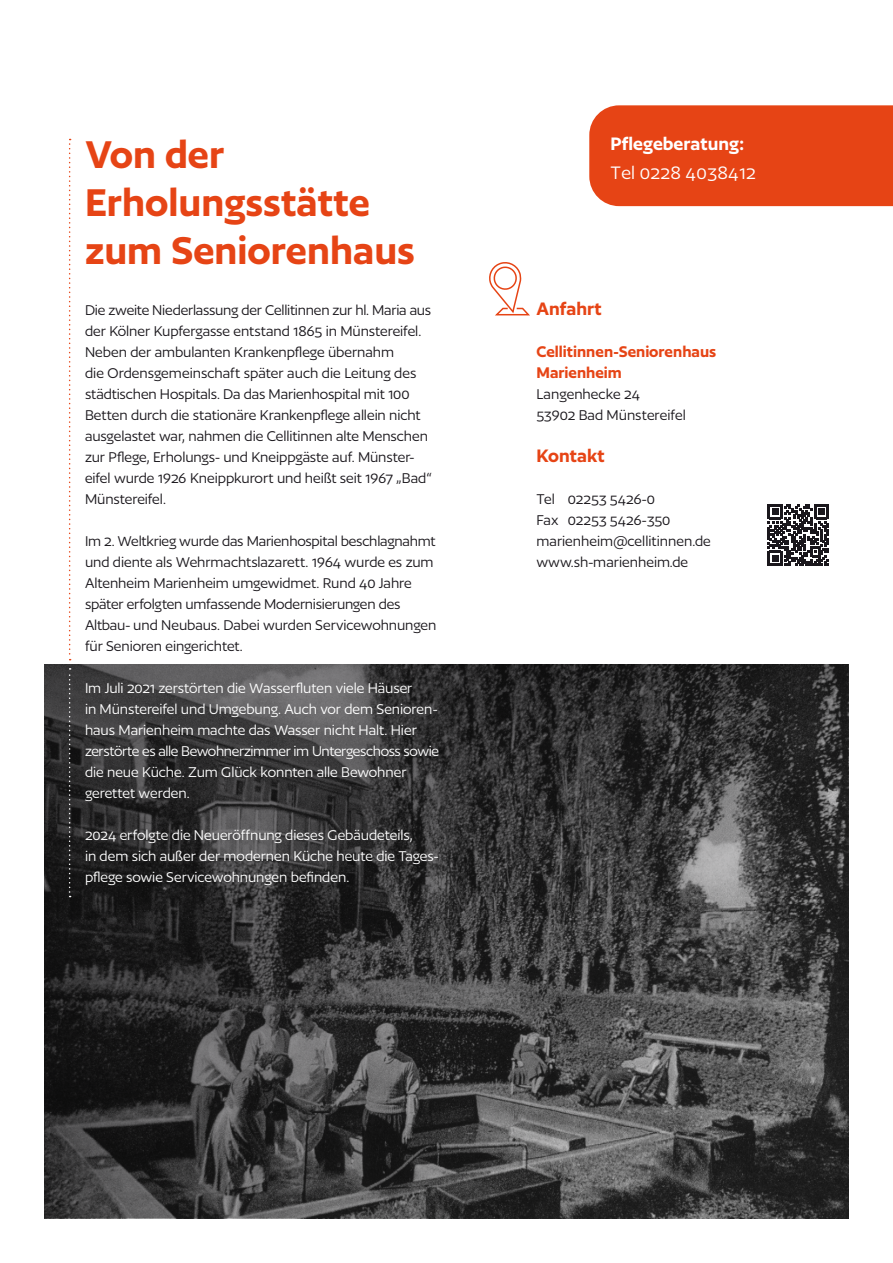
<style>
.page{position:relative;width:893px;height:1263px;background:#fff}
.page>*{position:absolute;margin:0;border:0;box-sizing:border-box;transform-origin:0 0}
.t1{font:600 45px/48px "Author";color:#e64415}
.t2{font:600 21px "Author";color:#fff}
.t3{font:21px "Author";letter-spacing:.01em;color:#fff}
.t4{font:600 21px "Author";color:#e64415}
.t5{font:600 18px/21px "Author";color:#e64415}
.t6{font:16.5px/21px "Author";letter-spacing:-.005em;color:#1a171c}
.t7{font:16.5px/21px "Author";letter-spacing:-.005em;color:#fff}
</style>
<div class="page">
<svg style="left:768px;top:504px;width:61px;height:61px"></svg>
<div style="left:589px;top:105px;width:304px;height:101px;background:#e64415"></div>
<svg style="left:489px;top:262px;width:41px;height:54px"></svg>
<svg style="left:45px;top:665px;width:803px;height:553px;background:#3c3c3c"></svg>
<svg style="left:69px;top:139px;width:2px;height:521px"></svg>
<svg style="left:69px;top:668px;width:2px;height:229px"></svg>
<h1 class="t1" style="left:85px;top:130px;width:332px">Von der<br>Erholungsstätte zum Seniorenhaus</h1>
<p class="t6" style="left:85px;top:299px;width:348px">Die zweite Niederlassung der Cellitinnen zur hl. Maria aus der Kölner Kupfergasse entstand 1865 in Münstereifel.<br>Neben der ambulanten Krankenpflege übernahm<br>die Ordensgemeinschaft später auch die Leitung des städtischen Hospitals. Da das Marienhospital mit 100<br>Betten durch die stationäre Krankenpflege allein nicht ausgelastet war, nahmen die Cellitinnen alte Menschen zur Pflege, Erholungs- und Kneippgäste auf. Münster&shy;eifel wurde 1926 Kneippkurort und heißt seit 1967 „Bad“ Münstereifel.</p>
<p class="t6" style="left:85px;top:530px;width:353px">Im 2. Weltkrieg wurde das Marienhospital beschlagnahmt und diente als Wehrmachtslazarett. 1964 wurde es zum Altenheim Marienheim umgewidmet. Rund 40 Jahre später erfolgten umfassende Modernisierungen des Altbau- und Neubaus. Dabei wurden Servicewohnungen für Senioren eingerichtet.</p>
<p class="t7" style="left:85px;top:677px;width:355px">Im Juli 2021 zerstörten die Wasserfluten viele Häuser<br>in Münstereifel und Umgebung. Auch vor dem Senioren&shy;haus Marienheim machte das Wasser nicht Halt. Hier zerstörte es alle Bewohnerzimmer im Untergeschoss sowie die neue Küche. Zum Glück konnten alle Bewohner gerettet werden.</p>
<p class="t7" style="left:85px;top:824px;width:355px">2024 erfolgte die Neueröffnung dieses Gebäudeteils,<br>in dem sich außer der modernen Küche heute die Tages&shy;pflege sowie Servicewohnungen befinden.</p>
<p class="t2" style="left:611px;top:132px;width:135px">Pflegeberatung:</p>
<p class="t3" style="left:611px;top:162px;width:147px">Tel 0228 4038412</p>
<p class="t4" style="left:536px;top:298px;width:67px">Anfahrt</p>
<p class="t5" style="left:536px;top:341px;width:181px">Cellitinnen-Seniorenhaus<br>Marienheim</p>
<p class="t6" style="left:536px;top:383px;width:151px">Langenhecke 24<br>53902 Bad Münstereifel</p>
<p class="t4" style="left:536px;top:445px;width:70px">Kontakt</p>
<p class="t6" style="left:536px;top:488px;width:176px">Tel 02253 5426-0<br>Fax 02253 5426-350 marienheim@cellitinnen.de www.sh-marienheim.de</p>
</div>
